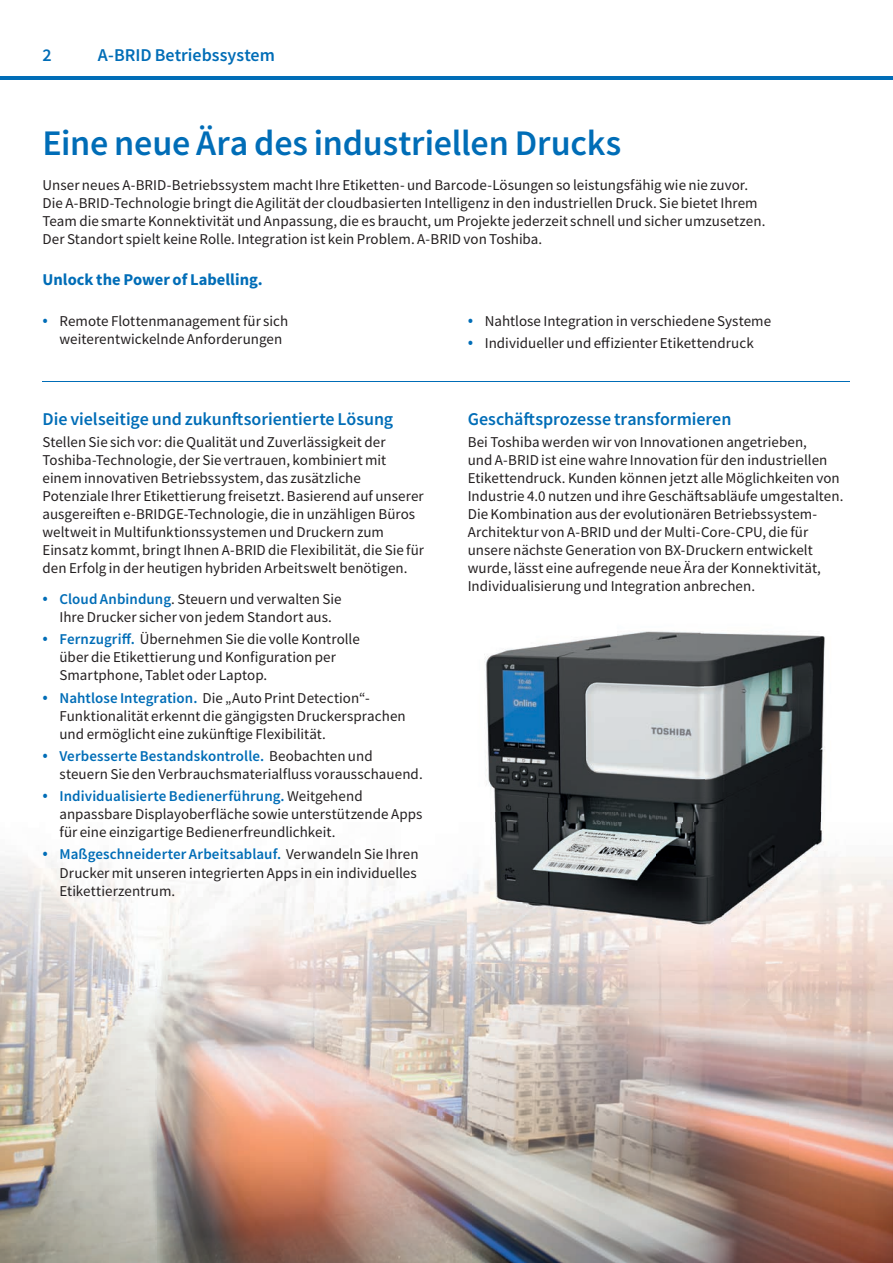
<style>
.page{position:relative;width:893px;height:1263px;background:#fff}
.page>*{position:absolute;margin:0;border:0;box-sizing:border-box;transform-origin:0 0}
.t1{font:500 36px "Toshiba Sans";letter-spacing:-.005em;color:#006db7}
.t2{font:500 18px "Toshiba Sans";letter-spacing:-.005em;color:#006db7}
.t3{font:700 16.5px "Toshiba Sans";color:#006db7}
.t4{font:15px/18px "Toshiba Sans";letter-spacing:.005em;color:#231f20}
.s1{font-weight:300;font-size:19.5px;color:#006db7}
.s2{font-weight:500;color:#006db7}
</style>
<div class="page">
<hr style="left:0;top:77px;width:893px;height:3px;background:#006db7">
<img style="left:0;top:857px;width:468px;height:112px">
<img style="left:841px;top:857px;width:52px;height:406px">
<img style="left:0;top:969px;width:472px;height:147px">
<img style="left:472px;top:1012px;width:316px;height:104px">
<img style="left:788px;top:1012px;width:53px;height:251px">
<img style="left:0;top:1116px;width:788px;height:147px">
<img style="left:468px;top:631px;width:378px;height:381px">
<hr style="left:43px;top:381px;width:807px;height:1px;background:#006db7">
<p class="t2" style="left:43px;top:43px;width:11px">2</p>
<p class="t2" style="left:98px;top:43px;width:179px">A-BRID Betriebssystem</p>
<h1 class="t1" style="left:43px;top:119px;width:580px">Eine neue Ära des industriellen Drucks</h1>
<p class="t4" style="left:43px;top:176px;width:724px">Unser neues A-BRID-Betriebssystem macht Ihre Etiketten- und Barcode-Lösungen so leistungsfähig wie nie zuvor.<br>Die A-BRID-Technologie bringt die Agilität der cloudbasierten Intelligenz in den industriellen Druck. Sie bietet Ihrem Team die smarte Konnektivität und Anpassung, die es braucht, um Projekte jederzeit schnell und sicher umzusetzen.<br>Der Standort spielt keine Rolle. Integration ist kein Problem. A-BRID von Toshiba.</p>
<p class="t3" style="left:43px;top:268px;width:222px">Unlock the Power of Labelling.</p>
<p class="t4" style="left:60px;top:312px;width:230px;text-indent:-17px"><span class="s1">•</span> Remote Flottenmanagement für sich weiterentwickelnde Anforderungen</p>
<p class="t4" style="left:468px;top:312px;width:305px"><span class="s1">•</span> Nahtlose Integration in verschiedene Systeme</p>
<p class="t4" style="left:468px;top:334px;width:288px"><span class="s1">•</span> Individueller und effizienter Etikettendruck</p>
<p class="t2" style="left:43px;top:407px;width:352px">Die vielseitige und zukunftsorientierte Lösung</p>
<p class="t4" style="left:43px;top:433px;width:383px">Stellen Sie sich vor: die Qualität und Zuverlässigkeit der Toshiba-Technologie, der Sie vertrauen, kombiniert mit einem innovativen Betriebssystem, das zusätzliche Potenziale Ihrer Etikettierung freisetzt. Basierend auf unserer ausgereiften e-BRIDGE-Technologie, die in unzähligen Büros weltweit in Multifunktionssystemen und Druckern zum Einsatz kommt, bringt Ihnen A-BRID die Flexibilität, die Sie für den Erfolg in der heutigen hybriden Arbeitswelt benötigen.</p>
<p class="t4" style="left:43px;top:590px;width:301px;text-align:center"><span class="s1">•</span> <span class="s2">Cloud Anbindung</span>. Steuern und verwalten Sie<br>Ihre Drucker sicher von jedem Standort aus.</p>
<p class="t4" style="left:60px;top:630px;width:302px;text-indent:-17px"><span class="s1">•</span> <span class="s2">Fernzugriff.</span> Übernehmen Sie die volle Kontrolle über die Etikettierung und Konfiguration per<br>Smartphone, Tablet oder Laptop.</p>
<p class="t4" style="left:60px;top:689px;width:348px;text-indent:-17px"><span class="s1">•</span> <span class="s2">Nahtlose Integration.</span> Die „Auto Print Detection“-<br>Funktionalität erkennt die gängigsten Druckersprachen und ermöglicht eine zukünftige Flexibilität.</p>
<p class="t4" style="left:60px;top:747px;width:365px;text-indent:-17px"><span class="s1">•</span> <span class="s2">Verbesserte Bestandskontrolle.</span> Beobachten und steuern Sie den Verbrauchsmaterialfluss vorausschauend.</p>
<p class="t4" style="left:60px;top:787px;width:364px;text-indent:-17px"><span class="s1">•</span> <span class="s2">Individualisierte Bedienerführung.</span> Weitgehend anpassbare Displayoberfläche sowie unterstützende Apps für eine einzigartige Bedienerfreundlichkeit.</p>
<p class="t4" style="left:60px;top:845px;width:361px;text-align:justify;text-indent:-17px"><span class="s1">•</span> <span class="s2">Maßgeschneiderter Arbeitsablauf.</span> Verwandeln Sie Ihren Drucker mit unseren integrierten Apps in ein individuelles Etikettierzentrum.</p>
<p class="t2" style="left:468px;top:407px;width:265px">Geschäftsprozesse transformieren</p>
<p class="t4" style="left:468px;top:433px;width:377px">Bei Toshiba werden wir von Innovationen angetrieben,<br>und A-BRID ist eine wahre Innovation für den industriellen Etikettendruck. Kunden können jetzt alle Möglichkeiten von Industrie 4.0 nutzen und ihre Geschäftsabläufe umgestalten.<br>Die Kombination aus der evolutionären Betriebssystem-Architektur von A-BRID und der Multi-Core-CPU, die für unsere nächste Generation von BX-Druckern entwickelt wurde, lässt eine aufregende neue Ära der Konnektivität, Individualisierung und Integration anbrechen.</p>
</div>
